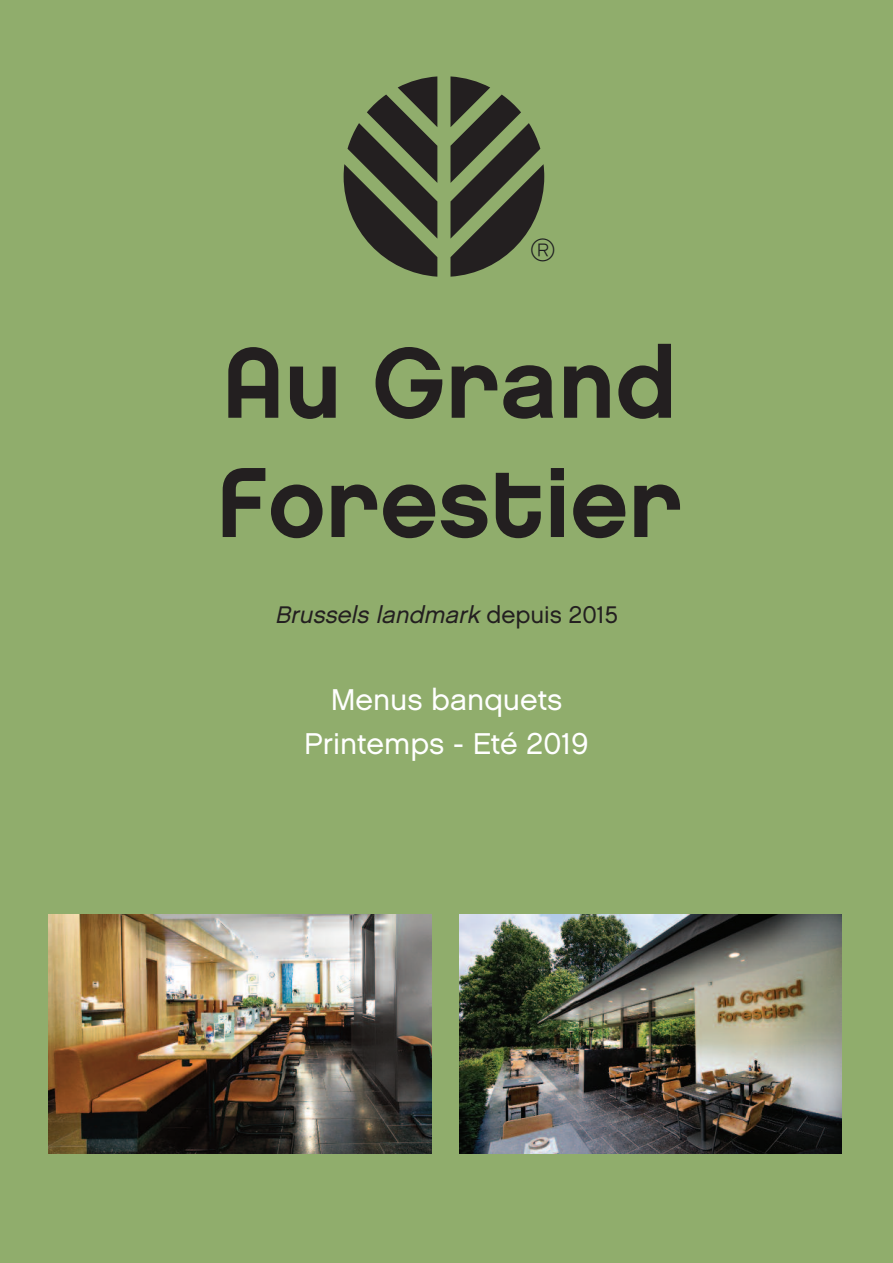
<style>
.page{position:relative;width:893px;height:1263px;background:#90ad6c}
.page>*{position:absolute;margin:0;border:0;box-sizing:border-box;transform-origin:0 0}
.t1{font:99.3px/119.2px "Chalet New York Nineteen Sixty";color:#231f20}
.t2{font:31.8px "Chalet Paris Nineteen Sixty";color:#1d1d20}
.t3{font:30px/44.5px "Chalet London Nineteen Sixty";color:#fff;text-align:center}
.t4{font:italic 24px "Chalet London Nineteen Sixty";color:#231f20}
.s1{font-family:"Chalet New York Nineteen Seventy"}
.s2{font-family:"Chalet New York Nineteen Eighty"}
.s3{font-style:normal}
</style>
<div class="page">
<svg style="left:344px;top:76px;width:201px;height:201px"></svg>
<div style="left:521px;top:252px;width:35px;height:40px;background:#90ad6c"></div>
<img style="left:49px;top:914px;width:383px;height:240px">
<img style="left:459px;top:914px;width:383px;height:240px">
<p class="t2" style="left:531px;top:231px;width:26px">®</p>
<h1 class="t1" style="left:216px;top:324px;width:468px"><span class="s1">A</span>u <span class="s1">G</span><span class="s2">r</span>and<br><span class="s1">F</span>o<span class="s2">r</span>es<span class="s2">t</span>ie<span class="s2">r</span></h1>
<p class="t4" style="left:275px;top:601px;width:345px">Brussels landmark <span class="s3">depuis 2015</span></p>
<p class="t3" style="left:304px;top:677px;width:286px">Menus banquets<br>Printemps - Eté 2019</p>
</div>
